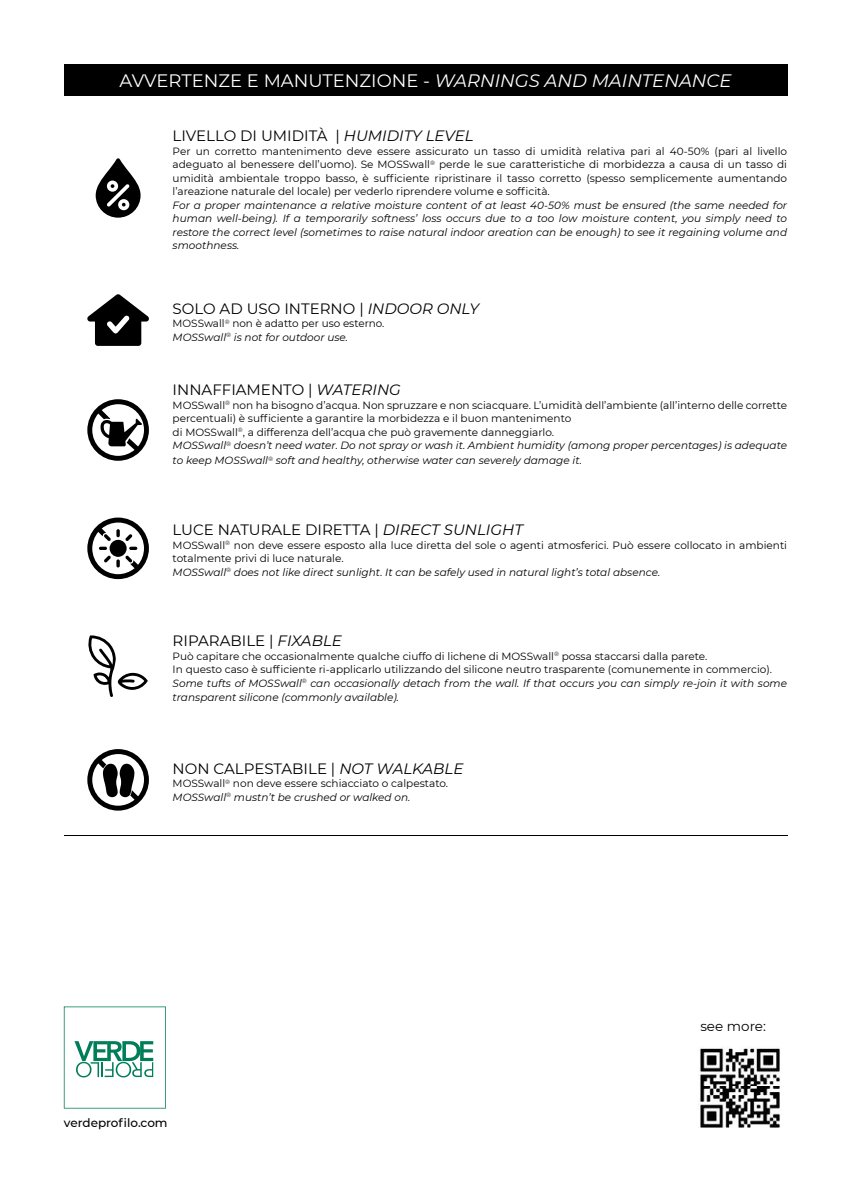
<style>
.page{position:relative;width:851px;height:1191px;background:#fff}
.page>*{position:absolute;margin:0;border:0;box-sizing:border-box;transform-origin:0 0}
.t1{font:18px "Montserrat";color:#fff}
.t2{font:15px "Montserrat";color:#000}
.t3{font:13.5px "Montserrat";color:#000}
.t4{font:500 12px "Montserrat";color:#000}
.t5{font:10.5px/13.5px "Montserrat";color:#000}
.t6{font:italic 10.5px/13.5px "Montserrat";color:#000;text-align:justify}
.s1{font-style:italic}
</style>
<div class="page">
<div style="left:64px;top:64px;width:723px;height:32px;background:#000"></div>
<svg style="left:96px;top:158px;width:44px;height:60px"></svg>
<svg style="left:87px;top:294px;width:62px;height:52px"></svg>
<svg style="left:87px;top:399px;width:62px;height:62px"></svg>
<svg style="left:87px;top:517px;width:62px;height:62px"></svg>
<svg style="left:88px;top:635px;width:60px;height:62px"></svg>
<svg style="left:87px;top:749px;width:62px;height:61px"></svg>
<hr style="left:64px;top:835px;width:723px;height:1px;background:#000">
<img style="left:699px;top:1048px;width:82px;height:80px">
<svg style="left:64px;top:1006px;width:102px;height:102px"></svg>
<h1 class="t1" style="left:119px;top:68px;width:613px">AVVERTENZE E MANUTENZIONE - <span class="s1">WARNINGS AND MAINTENANCE</span></h1>
<h2 class="t2" style="left:173px;top:126px;width:302px">LIVELLO DI UMIDITÀ | <span class="s1">HUMIDITY LEVEL</span></h2>
<p class="t5" style="left:173px;top:144px;width:616px;text-align:justify">Per un corretto mantenimento deve essere assicurato un tasso di umidità relativa pari al 40-50% (pari al livello adeguato al benessere dell’uomo). Se MOSSwall<sup>®</sup> perde le sue caratteristiche di morbidezza a causa di un tasso di umidità ambientale troppo basso, è sufficiente ripristinare il tasso corretto (spesso semplicemente aumentando l’areazione naturale del locale) per vederlo riprendere volume e sofficità.</p>
<p class="t6" style="left:173px;top:198px;width:616px">For a proper maintenance a relative moisture content of at least 40-50% must be ensured (the same needed for human well-being). If a temporarily softness’ loss occurs due to a too low moisture content, you simply need to restore the correct level (sometimes to raise natural indoor areation can be enough) to see it regaining volume and smoothness.</p>
<h2 class="t2" style="left:173px;top:298px;width:308px">SOLO AD USO INTERNO | <span class="s1">INDOOR ONLY</span></h2>
<p class="t5" style="left:173px;top:316px;width:213px">MOSSwall<sup>®</sup> non è adatto per uso esterno.<br><span class="s1">MOSSwall</span><sup>®</sup> <span class="s1">is not for outdoor use.</span></p>
<h2 class="t2" style="left:173px;top:379px;width:229px">INNAFFIAMENTO | <span class="s1">WATERING</span></h2>
<p class="t5" style="left:173px;top:398px;width:616px">MOSSwall<sup>®</sup> non ha bisogno d’acqua. Non spruzzare e non sciacquare. L’umidità dell’ambiente (all’interno delle corrette percentuali) è sufficiente a garantire la morbidezza e il buon mantenimento<br>di MOSSwall<sup>®</sup>, a differenza dell’acqua che può gravemente danneggiarlo.<br><span class="s1">MOSSwall</span><sup>®</sup> <span class="s1">doesn’t need water. Do not spray or wash it. Ambient humidity (among proper percentages) is adequate</span></p>
<p class="t6" style="left:173px;top:453px;width:411px">to keep MOSSwall<sup>®</sup> soft and healthy, otherwise water can severely damage it.</p>
<h2 class="t2" style="left:173px;top:519px;width:352px">LUCE NATURALE DIRETTA | <span class="s1">DIRECT SUNLIGHT</span></h2>
<p class="t5" style="left:173px;top:538px;width:616px">MOSSwall<sup>®</sup> non deve essere esposto alla luce diretta del sole o agenti atmosferici. Può essere collocato in ambienti totalmente privi di luce naturale.<br><span class="s1">MOSSwall</span><sup>®</sup> <span class="s1">does not like direct sunlight. It can be safely used in natural light’s total absence.</span></p>
<h2 class="t2" style="left:173px;top:631px;width:171px">RIPARABILE | <span class="s1">FIXABLE</span></h2>
<p class="t5" style="left:173px;top:649px;width:616px">Può capitare che occasionalmente qualche ciuffo di lichene di MOSSwall<sup>®</sup> possa staccarsi dalla parete.<br>In questo caso è sufficiente ri-applicarlo utilizzando del silicone neutro trasparente (comunemente in commercio).<br><span class="s1">Some tufts of MOSSwall</span><sup>®</sup> <span class="s1">can occasionally detach from the wall. If that occurs you can simply re-join it with some transparent silicone (commonly available).</span></p>
<h2 class="t2" style="left:173px;top:758px;width:292px">NON CALPESTABILE | <span class="s1">NOT WALKABLE</span></h2>
<p class="t5" style="left:173px;top:776px;width:277px">MOSSwall<sup>®</sup> non deve essere schiacciato o calpestato.<br><span class="s1">MOSSwall</span><sup>®</sup> <span class="s1">mustn’t be crushed or walked on.</span></p>
<p class="t4" style="left:64px;top:1114px;width:105px">verdeprofilo.com</p>
<p class="t3" style="left:700px;top:1017px;width:67px">see more:</p>
</div>
